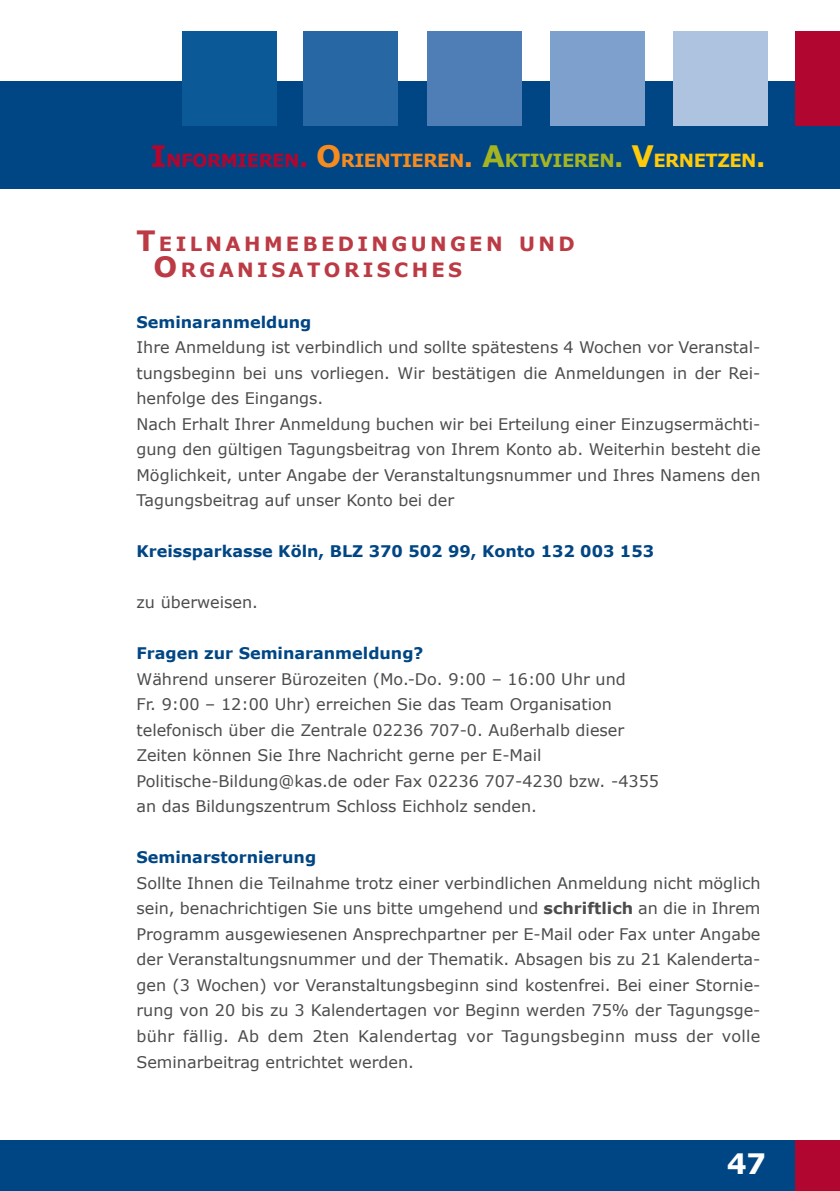
<style>
.page{position:relative;width:840px;height:1191px;background:#fff}
.page>*{position:absolute;margin:0;border:0;box-sizing:border-box;transform-origin:0 0}
.t1{font:700 28.2px "Verdana";color:#fff}
.t2{font:700 19.6px/25.6px "Verdana";letter-spacing:.17em;color:#bb3a44}
.t3{font:700 18px "Verdana";letter-spacing:-.03em;color:#b00630}
.t4{font:16px/25.6px "Verdana";color:#4b4c4d}
.t5{font:700 16px "Verdana";color:#004684}
.s1{font-size:29.6px}
.s2{font-size:25.8px}
.s3{font-size:29.6px;color:#f68b1f}
.s4{color:#f68b1f}
.s5{font-size:25.8px;color:#f68b1f}
.s6{font-size:29.6px;color:#a5b522}
.s7{color:#a5b522}
.s8{font-size:25.8px;color:#a5b522}
.s9{font-size:29.6px;color:#feca0a}
.s10{color:#feca0a}
.s11{font-size:25.8px;color:#feca0a}
.s12{font-size:28px}
.s13{font-weight:700}
</style>
<div class="page">
<div style="left:0;top:1140px;width:839px;height:51px;background:#004684"></div>
<div style="left:0;top:81px;width:839px;height:108px;background:#004684"></div>
<div style="left:795px;top:31px;width:44px;height:94px;background:#b00630"></div>
<div style="left:794px;top:1140px;width:45px;height:51px;background:#b00630"></div>
<div style="left:672px;top:31px;width:95px;height:94px;background:#aec3e0"></div>
<div style="left:182px;top:31px;width:95px;height:94px;background:#0b5997"></div>
<div style="left:303px;top:31px;width:95px;height:94px;background:#2767a4"></div>
<div style="left:549px;top:31px;width:95px;height:94px;background:#7da0cc"></div>
<div style="left:427px;top:31px;width:94px;height:94px;background:#4f7db5"></div>
<p class="t3" style="left:150px;top:149px;width:616px"><span class="s1">I</span>NFORMIEREN<span class="s2">.</span> <span class="s3">O</span><span class="s4">RIENTIEREN</span><span class="s5">.</span> <span class="s6">A</span><span class="s7">KTIVIEREN</span><span class="s8">.</span> <span class="s9">V</span><span class="s10">ERNETZEN</span><span class="s11">.</span></p>
<p class="t2" style="left:153px;top:230px;width:419px;text-indent:-17px"><span class="s12">T</span>EILNAHMEBED INGUNGEN UND<br><span class="s12">O</span>RGANISATORISCHES</p>
<p class="t5" style="left:136px;top:311px;width:176px">Seminaranmeldung</p>
<p class="t4" style="left:136px;top:334px;width:625px">Ihre Anmeldung ist verbindlich und sollte spätestens 4 Wochen vor Veranstal&shy;tungsbeginn bei uns vorliegen. Wir bestätigen die Anmeldungen in der Rei&shy;henfolge des Eingangs.<br>Nach Erhalt Ihrer Anmeldung buchen wir bei Erteilung einer Einzugsermächti&shy;gung den gültigen Tagungsbeitrag von Ihrem Konto ab. Weiterhin besteht die Möglichkeit, unter Angabe der Veranstaltungsnummer und Ihres Namens den Tagungsbeitrag auf unser Konto bei der</p>
<p class="t5" style="left:136px;top:541px;width:519px">Kreissparkasse Köln, BLZ 370 502 99, Konto 132 003 153</p>
<p class="t4" style="left:136px;top:589px;width:123px">zu überweisen.</p>
<p class="t5" style="left:136px;top:643px;width:288px">Fragen zur Seminaranmeldung?</p>
<p class="t4" style="left:136px;top:665px;width:524px">Während unserer Bürozeiten (Mo.-Do. 9:00 – 16:00 Uhr und<br>Fr. 9:00 – 12:00 Uhr) erreichen Sie das Team Organisation telefonisch über die Zentrale 02236 707-0. Außerhalb dieser Zeiten können Sie Ihre Nachricht gerne per E-Mail Politische-Bildung@kas.de oder Fax 02236 707-4230 bzw. -4355 an das Bildungszentrum Schloss Eichholz senden.</p>
<p class="t5" style="left:136px;top:847px;width:181px">Seminarstornierung</p>
<p class="t4" style="left:136px;top:869px;width:625px;text-align:justify">Sollte Ihnen die Teilnahme trotz einer verbindlichen Anmeldung nicht möglich sein, benachrichtigen Sie uns bitte umgehend und <span class="s13">schriftlich</span> an die in Ihrem Programm ausgewiesenen Ansprechpartner per E-Mail oder Fax unter Angabe der Veranstaltungsnummer und der Thematik. Absagen bis zu 21 Kalenderta&shy;gen (3 Wochen) vor Veranstaltungsbeginn sind kostenfrei. Bei einer Stornie&shy;rung von 20 bis zu 3 Kalendertagen vor Beginn werden 75% der Tagungsge&shy;bühr fällig. Ab dem 2ten Kalendertag vor Tagungsbeginn muss der volle Seminarbeitrag entrichtet werden.</p>
<h1 class="t1" style="left:726px;top:1145px;width:41px">47</h1>
</div>
